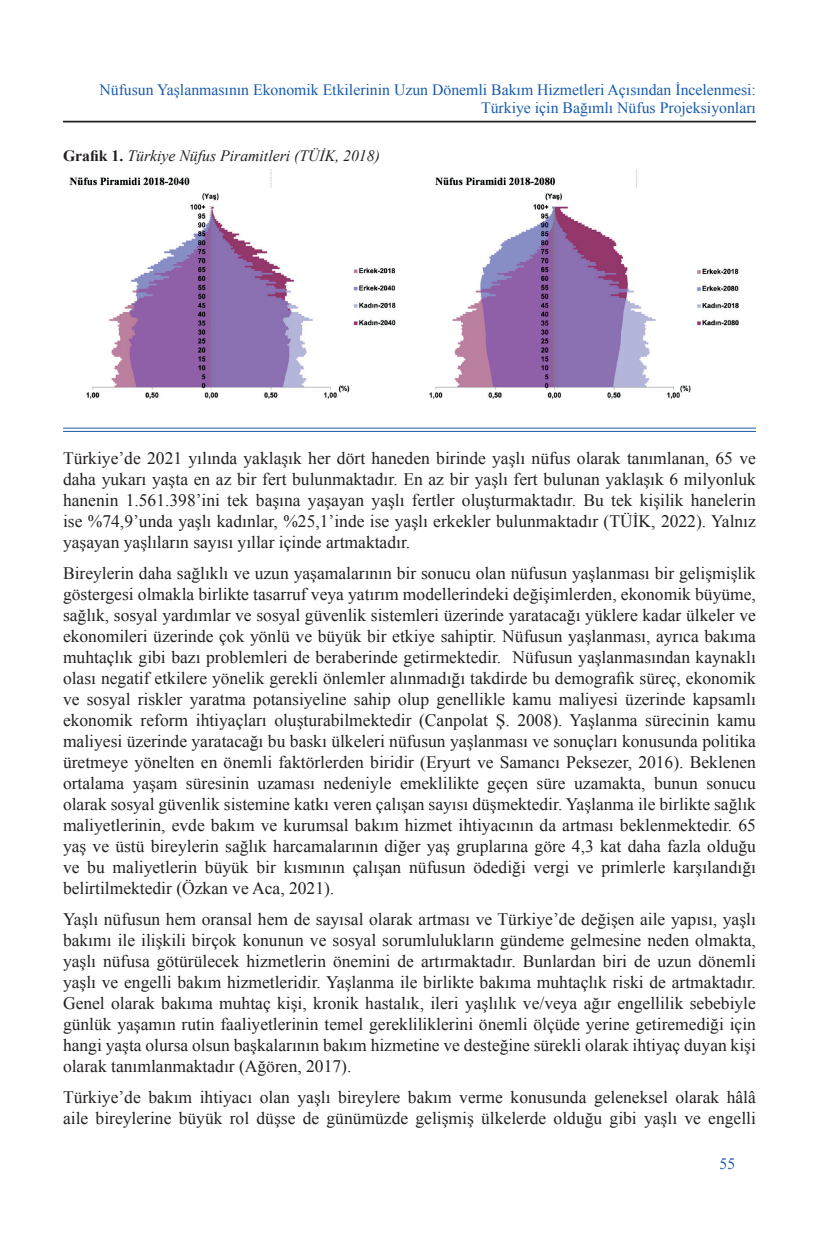
<style>
.page{position:relative;width:819px;height:1241px;background:#fff}
.page>*{position:absolute;margin:0;border:0;box-sizing:border-box;transform-origin:0 0}
.t1{font:17.5px/21px "Times New Roman";color:#231f20;text-align:justify}
.t2{font:15.75px/18.9px "Times New Roman";color:#185aaa;text-align:right}
.t3{font:italic 15.75px "Times New Roman";color:#231f20}
.s1{font-weight:700;font-style:normal}
</style>
<div class="page">
<hr style="left:63px;top:121px;width:693px;height:1px;background:#231f20">
<img style="left:69px;top:169px;width:670px;height:230px">
<hr style="left:63px;top:428px;width:693px;height:1px;background:#185aaa">
<hr style="left:63px;top:431px;width:693px;height:1px;background:#185aaa">
<p class="t2" style="left:99px;top:79px;width:658px">Nüfusun Yaşlanmasının Ekonomik Etkilerinin Uzun Dönemli Bakım Hizmetleri Açısından İncelenmesi:<br>Türkiye için Bağımlı Nüfus Projeksiyonları</p>
<p class="t3" style="left:63px;top:145px;width:318px"><span class="s1">Grafik 1.</span> Türkiye Nüfus Piramitleri (TÜİK, 2018)</p>
<p class="t1" style="left:63px;top:447px;width:694px">Türkiye’de 2021 yılında yaklaşık her dört haneden birinde yaşlı nüfus olarak tanımlanan, 65 ve daha yukarı yaşta en az bir fert bulunmaktadır. En az bir yaşlı fert bulunan yaklaşık 6 milyonluk hanenin 1.561.398’ini tek başına yaşayan yaşlı fertler oluşturmaktadır. Bu tek kişilik hanelerin ise %74,9’unda yaşlı kadınlar, %25,1’inde ise yaşlı erkekler bulunmaktadır (TÜİK, 2022). Yalnız yaşayan yaşlıların sayısı yıllar içinde artmaktadır.</p>
<p class="t1" style="left:63px;top:562px;width:694px">Bireylerin daha sağlıklı ve uzun yaşamalarının bir sonucu olan nüfusun yaşlanması bir gelişmişlik göstergesi olmakla birlikte tasarruf veya yatırım modellerindeki değişimlerden, ekonomik büyüme, sağlık, sosyal yardımlar ve sosyal güvenlik sistemleri üzerinde yaratacağı yüklere kadar ülkeler ve ekonomileri üzerinde çok yönlü ve büyük bir etkiye sahiptir. Nüfusun yaşlanması, ayrıca bakıma muhtaçlık gibi bazı problemleri de beraberinde getirmektedir. Nüfusun yaşlanmasından kaynaklı olası negatif etkilere yönelik gerekli önlemler alınmadığı takdirde bu demografik süreç, ekonomik ve sosyal riskler yaratma potansiyeline sahip olup genellikle kamu maliyesi üzerinde kapsamlı ekonomik reform ihtiyaçları oluşturabilmektedir (Canpolat Ş. 2008). Yaşlanma sürecinin kamu maliyesi üzerinde yaratacağı bu baskı ülkeleri nüfusun yaşlanması ve sonuçları konusunda politika üretmeye yönelten en önemli faktörlerden biridir (Eryurt ve Samancı Peksezer, 2016). Beklenen ortalama yaşam süresinin uzaması nedeniyle emeklilikte geçen süre uzamakta, bunun sonucu olarak sosyal güvenlik sistemine katkı veren çalışan sayısı düşmektedir. Yaşlanma ile birlikte sağlık maliyetlerinin, evde bakım ve kurumsal bakım hizmet ihtiyacının da artması beklenmektedir. 65 yaş ve üstü bireylerin sağlık harcamalarının diğer yaş gruplarına göre 4,3 kat daha fazla olduğu ve bu maliyetlerin büyük bir kısmının çalışan nüfusun ödediği vergi ve primlerle karşılandığı belirtilmektedir (Özkan ve Aca, 2021).</p>
<p class="t1" style="left:63px;top:907px;width:694px">Yaşlı nüfusun hem oransal hem de sayısal olarak artması ve Türkiye’de değişen aile yapısı, yaşlı bakımı ile ilişkili birçok konunun ve sosyal sorumlulukların gündeme gelmesine neden olmakta, yaşlı nüfusa götürülecek hizmetlerin önemini de artırmaktadır. Bunlardan biri de uzun dönemli yaşlı ve engelli bakım hizmetleridir. Yaşlanma ile birlikte bakıma muhtaçlık riski de artmaktadır.<br>Genel olarak bakıma muhtaç kişi, kronik hastalık, ileri yaşlılık ve/veya ağır engellilik sebebiyle günlük yaşamın rutin faaliyetlerinin temel gerekliliklerini önemli ölçüde yerine getiremediği için hangi yaşta olursa olsun başkalarının bakım hizmetine ve desteğine sürekli olarak ihtiyaç duyan kişi olarak tanımlanmaktadır (Ağören, 2017).</p>
<p class="t1" style="left:63px;top:1085px;width:694px">Türkiye’de bakım ihtiyacı olan yaşlı bireylere bakım verme konusunda geleneksel olarak hâlâ aile bireylerine büyük rol düşse de günümüzde gelişmiş ülkelerde olduğu gibi yaşlı ve engelli</p>
<p class="t2" style="left:719px;top:1153px;width:17px">55</p>
</div>
